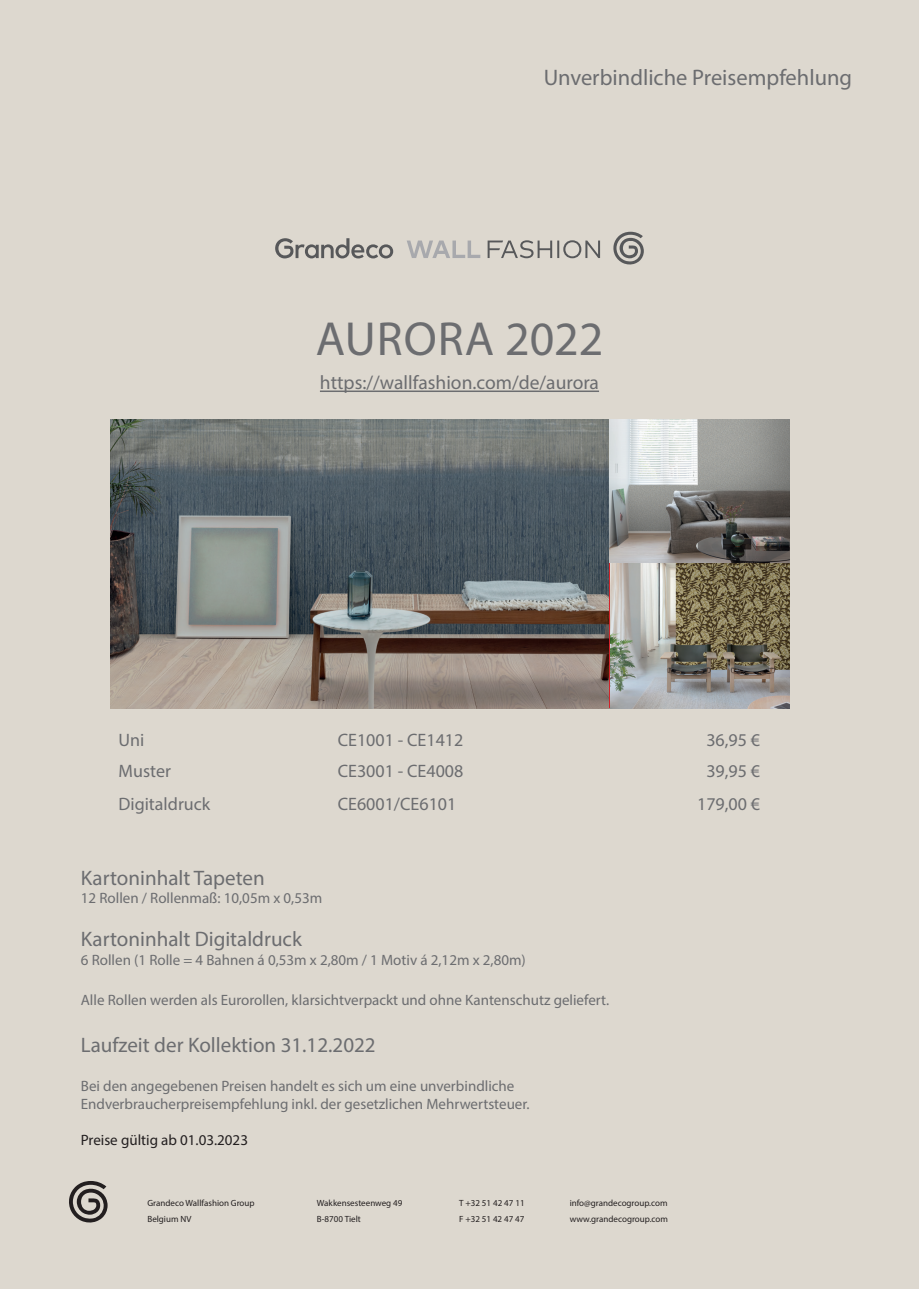
<style>
.page{position:relative;width:919px;height:1289px;background:#fff}
.page>*{position:absolute;margin:0;border:0;box-sizing:border-box;transform-origin:0 0}
.t1{font:48px "Myriad Pro";letter-spacing:.01em;color:#6c6d70}
.t2{font:22.5px "Myriad Pro";color:#6c6d70}
.t3{font:21px "Myriad Pro";color:#6c6d70}
.t4{font:19.5px "Myriad Pro";color:#6c6d70}
.t5{font:18px "Myriad Pro";color:#6c6d70}
.t6{font:15px "Myriad Pro";color:#6c6d70}
.t7{font:15px "Myriad Pro";color:#231f20}
.t8{font:9px "Myriad Pro";color:#231f20}
</style>
<div class="page">
<div style="left:0;top:0;width:918px;height:1288px;background:#ddd8cf"></div>
<svg style="left:275px;top:238px;width:118px;height:20px"></svg>
<svg style="left:407px;top:240px;width:73px;height:18px"></svg>
<svg style="left:613px;top:232px;width:30px;height:33px"></svg>
<svg style="left:487px;top:240px;width:113px;height:18px"></svg>
<svg style="left:69px;top:1181px;width:39px;height:42px"></svg>
<hr style="left:320px;top:390px;width:279px;height:2px;background:#6c6d70">
<img style="left:110px;top:419px;width:499px;height:289px">
<svg style="left:609px;top:419px;width:180px;height:144px;background:#959593"></svg>
<svg style="left:609px;top:563px;width:180px;height:145px;background:#92887a"></svg>
<p class="t2" style="left:543px;top:63px;width:310px">Unverbindliche Preisempfehlung</p>
<p class="t1" style="left:316px;top:309px;width:289px">AURORA 2022</p>
<p class="t4" style="left:320px;top:371px;width:280px">https://wallfashion.com/de/aurora</p>
<p class="t5" style="left:119px;top:728px;width:27px">Uni</p>
<p class="t5" style="left:338px;top:728px;width:127px">CE1001 - CE1412</p>
<p class="t5" style="left:706px;top:728px;width:55px">36,95 €</p>
<p class="t5" style="left:119px;top:760px;width:54px">Muster</p>
<p class="t5" style="left:338px;top:760px;width:127px">CE3001 - CE4008</p>
<p class="t5" style="left:706px;top:760px;width:55px">39,95 €</p>
<p class="t5" style="left:119px;top:793px;width:93px">Digitaldruck</p>
<p class="t5" style="left:338px;top:793px;width:120px">CE6001/CE6101</p>
<p class="t5" style="left:697px;top:793px;width:64px">179,00 €</p>
<p class="t3" style="left:81px;top:864px;width:185px">Kartoninhalt Tapeten</p>
<p class="t6" style="left:81px;top:888px;width:243px">12 Rollen / Rollenmaß: 10,05m x 0,53m</p>
<p class="t3" style="left:81px;top:925px;width:222px">Kartoninhalt Digitaldruck</p>
<p class="t6" style="left:81px;top:951px;width:446px">6 Rollen (1 Rolle = 4 Bahnen á 0,53m x 2,80m / 1 Motiv á 2,12m x 2,80m)</p>
<p class="t6" style="left:81px;top:990px;width:529px">Alle Rollen werden als Eurorollen, klarsichtverpackt und ohne Kantenschutz geliefert.</p>
<p class="t3" style="left:81px;top:1031px;width:296px">Laufzeit der Kollektion 31.12.2022</p>
<p class="t6" style="left:81px;top:1077px;width:435px">Bei den angegebenen Preisen handelt es sich um eine unverbindliche</p>
<p class="t6" style="left:81px;top:1095px;width:450px">Endverbraucherpreisempfehlung inkl. der gesetzlichen Mehrwertsteuer.</p>
<p class="t7" style="left:81px;top:1131px;width:169px">Preise gültig ab 01.03.2023</p>
<p class="t8" style="left:147px;top:1197px;width:109px">Grandeco Wallfashion Group</p>
<p class="t8" style="left:317px;top:1197px;width:87px">Wakkensesteenweg 49</p>
<p class="t8" style="left:459px;top:1197px;width:67px">T +32 51 42 47 11</p>
<p class="t8" style="left:569px;top:1197px;width:99px">info@grandecogroup.com</p>
<p class="t8" style="left:147px;top:1213px;width:45px">Belgium NV</p>
<p class="t8" style="left:317px;top:1213px;width:45px">B-8700 Tielt</p>
<p class="t8" style="left:459px;top:1213px;width:67px">F +32 51 42 47 47</p>
<p class="t8" style="left:569px;top:1213px;width:100px">www.grandecogroup.com</p>
</div>
